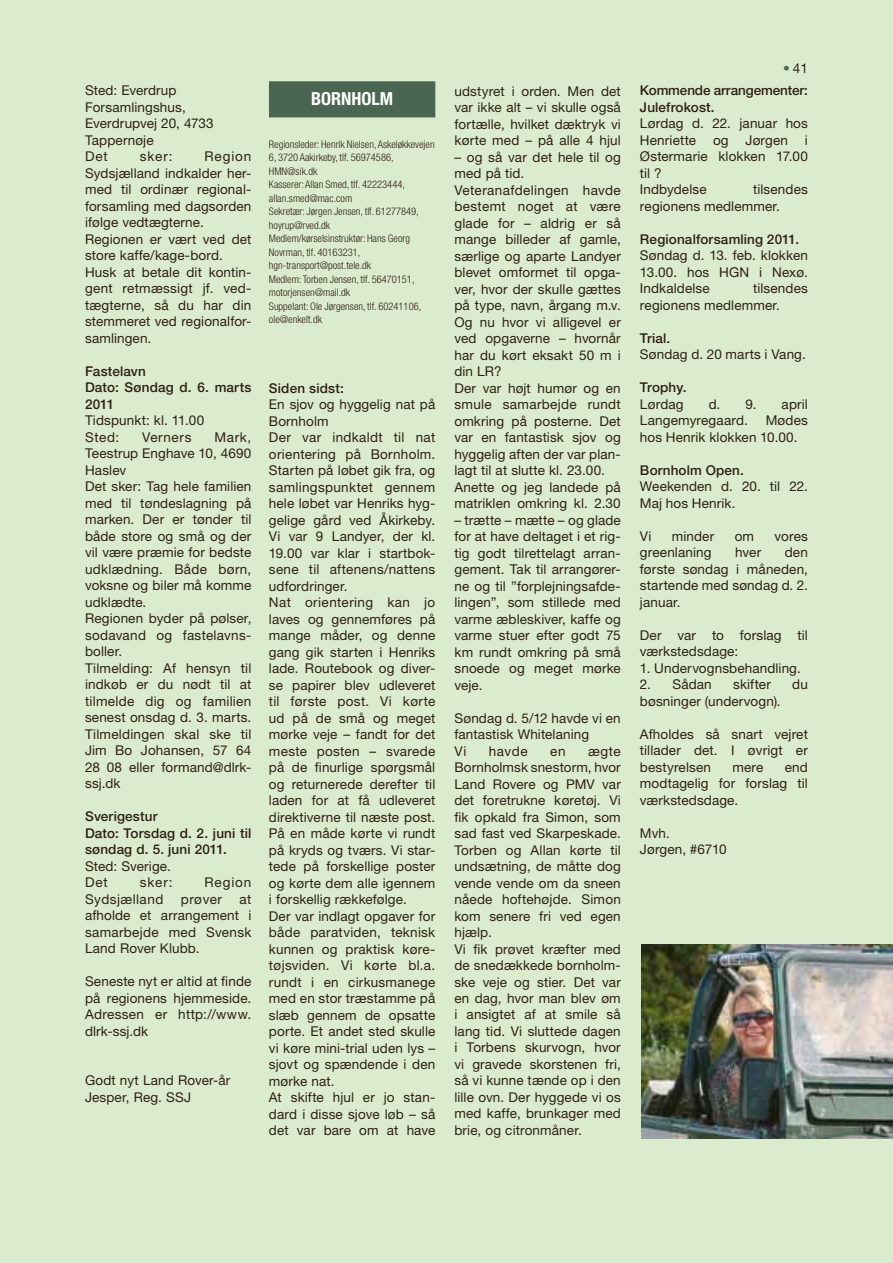
<style>
.page{position:relative;width:893px;height:1263px;background:#dbebcd}
.page>*{position:absolute;margin:0;border:0;box-sizing:border-box;transform-origin:0 0}
.t1{font:700 condensed 18px "Helvetica Neue LT Std";color:#fff}
.t2{font:13.5px/16.5px "Helvetica Neue LT Std";letter-spacing:.01em;color:#2e2014}
.t3{font:500 13.5px/16.5px "Helvetica Neue LT Std";letter-spacing:.01em;color:#2e2014}
.t4{font:13.5px "Helvetica Neue LT Std";letter-spacing:.035em;color:#2e2014}
.t5{font:13.5px "Helvetica Neue LT Std";letter-spacing:.055em;color:#2e2014}
.t6{font:300 condensed 10.5px/13.5px "Helvetica Neue LT Std";color:#2e2014}
.s1{color:#4b6553}
</style>
<div class="page">
<div style="left:269px;top:81px;width:166px;height:36px;background:#4b6553"></div>
<img style="left:642px;top:944px;width:251px;height:194px">
<p class="t2" style="left:85px;top:82px;width:130px">Sted: Everdrup<br>Forsamlingshus,<br>Everdrupvej 20, 4733<br>Tappernøje<br>Det</p>
<p class="t2" style="left:85px;top:148px;width:168px;text-indent:119px">Region<br>Sydsjælland indkalder her&shy;med til ordinær regional&shy;forsamling med dagsorden ifølge vedtægterne.<br>Regionen er vært ved det store kaffe/kage-bord.<br>Husk at betale dit kontin&shy;gent retmæssigt jf. ved&shy;tægterne, så du har din stemmeret ved regionalfor&shy;samlingen.</p>
<p class="t3" style="left:85px;top:362px;width:168px">Fastelavn<br>Dato: Søndag d. 6. marts<br>2011</p>
<p class="t2" style="left:85px;top:412px;width:121px">Tidspunkt: kl. 11.00<br>Sted:</p>
<p class="t2" style="left:140px;top:148px;width:34px">sker:</p>
<p class="t2" style="left:85px;top:428px;width:168px;text-indent:129px">Mark,<br>Teestrup Enghave 10, 4690<br>Haslev<br>Det sker: Tag hele familien med til tøndeslagning på marken. Der er tønder til både store og små og der vil være præmie for bedste udklædning. Både børn, voksne og biler må komme udklædte.<br>Regionen byder på pølser, sodavand og fastelavns&shy;boller.<br>Tilmelding: Af hensyn til indkøb er du nødt til at tilmelde dig og familien senest onsdag d. 3. marts.<br>Tilmeldingen skal ske til<br>Jim Bo Johansen, 57 64<br>28 08 eller formand@dlrk&shy;ssj.dk</p>
<p class="t3" style="left:85px;top:808px;width:168px">Sverigestur<br>Dato: Torsdag d. 2. juni til søndag d. 5. juni 2011.</p>
<p class="t2" style="left:85px;top:857px;width:87px">Sted: Sverige.<br>Det</p>
<p class="t5" style="left:142px;top:429px;width:51px">Verners</p>
<p class="t2" style="left:140px;top:874px;width:34px">sker:</p>
<p class="t2" style="left:204px;top:874px;width:48px">Region</p>
<p class="t4" style="left:85px;top:891px;width:80px">Sydsjælland</p>
<p class="t2" style="left:181px;top:890px;width:43px">prøver</p>
<p class="t2" style="left:85px;top:890px;width:168px;text-align:justify;text-indent:154px">at afholde et arrangement i samarbejde med Svensk Land Rover Klubb.</p>
<p class="t2" style="left:85px;top:973px;width:168px;text-align:justify">Seneste nyt er altid at finde på regionens hjemmeside.<br>Adressen er http://www. dlrk-ssj.dk</p>
<p class="t2" style="left:85px;top:1072px;width:147px">Godt nyt Land Rover-år<br>Jesper, Reg. SSJ</p>
<h1 class="t1" style="left:311px;top:87px;width:84px">BORNHOLM</h1>
<p class="t6" style="left:269px;top:137px;width:167px">Regionsleder: Henrik Nielsen, Askeløkkevejen<br>6, 3720 Aakirkeby, tlf. 56974586,<br>HMN@sik.dk<br>Kasserer: Allan Smed, tlf. 42223444, allan.smed@mac.com<br>Sekretær: Jørgen Jensen, tlf. 61277849, hoyrup@rved.dk<br>Medlem/kørselsinstruktør: Hans Georg<br>Novrman, tlf. 40163231, hgn-transport@post.tele.dk<br>Medlem: Torben Jensen, tlf. 56470151, motorjensen@mail.dk<br>Suppelant: Ole Jørgensen, tlf. 60241106, ole@enkelt.dk</p>
<p class="t3" style="left:269px;top:379px;width:76px">Siden sidst:</p>
<p class="t2" style="left:269px;top:396px;width:168px">En sjov og hyggelig nat på<br>Bornholm<br>Der var indkaldt til nat orientering på Bornholm.<br>Starten på løbet gik fra, og samlingspunktet gennem hele løbet var Henriks hyg&shy;gelige gård ved Åkirkeby.<br>Vi var 9 Landyer, der kl.<br>19.00 var klar i startbok&shy;sene til aftenens/nattens udfordringer.<br>Nat orientering kan jo laves og gennemføres på mange måder, og denne gang gik starten i Henriks lade. Routebook og diver&shy;se papirer blev udleveret til første post. Vi kørte ud på de små og meget mørke veje – fandt for det meste posten – svarede på de finurlige spørgsmål og returnerede derefter til laden for at få udleveret direktiverne til næste post.<br>På en måde kørte vi rundt på kryds og tværs. Vi star&shy;tede på forskellige poster og kørte dem alle igennem i forskellig rækkefølge.<br>Der var indlagt opgaver for både paratviden, teknisk kunnen og praktisk køre&shy;tøjsviden. Vi kørte bl.a. rundt i en cirkusmanege med en stor træstamme på slæb gennem de opsatte porte. Et andet sted skulle vi køre mini-trial uden lys – sjovt og spændende i den mørke nat.<br>At skifte hjul er jo stan&shy;dard i disse sjove løb – så det var bare om at have</p>
<p class="t2" style="left:454px;top:82px;width:168px;text-align:justify">udstyret i orden. Men det var ikke alt – vi skulle også fortælle, hvilket dæktryk vi kørte med – på alle 4 hjul</p>
<p class="t2" style="left:454px;top:148px;width:168px">– og så var det hele til og med på tid.<br>Veteranafdelingen havde bestemt noget at være glade for – aldrig er så mange billeder af gamle, særlige og aparte Landyer blevet omformet til opga&shy;ver, hvor der skulle gættes på type, navn, årgang m.v.<br>Og nu hvor vi alligevel er ved opgaverne – hvornår har du kørt eksakt 50 m i din LR?<br>Der var højt humør og en smule samarbejde rundt omkring på posterne. Det var en fantastisk sjov og hyggelig aften der var plan&shy;lagt til at slutte kl. 23.00.<br>Anette og jeg landede på matriklen omkring kl. 2.30</p>
<p class="t2" style="left:454px;top:511px;width:168px;text-align:justify">– trætte – mætte – og glade for at have deltaget i et rig&shy;tig godt tilrettelagt arran&shy;gement. Tak til arrangører&shy;ne og til ”forplejningsafde&shy;lingen”, som stillede med varme æbleskiver, kaffe og varme stuer efter godt 75 km rundt omkring på små snoede og meget mørke veje.</p>
<p class="t2" style="left:454px;top:709px;width:168px">Søndag d. 5/12 havde vi en fantastisk Whitelaning<br>Vi</p>
<p class="t2" style="left:489px;top:742px;width:40px">havde</p>
<p class="t2" style="left:550px;top:742px;width:17px">en</p>
<p class="t2" style="left:454px;top:742px;width:168px;text-indent:134px">ægte<br>Bornholmsk snestorm, hvor<br>Land Rovere og PMV var det foretrukne køretøj. Vi fik opkald fra Simon, som sad fast ved Skarpeskade.<br>Torben og Allan kørte til undsætning, de måtte dog vende vende om da sneen nåede hoftehøjde. Simon kom senere fri ved egen hjælp.<br>Vi fik prøvet kræfter med de snedækkede bornholm&shy;ske veje og stier. Det var en dag, hvor man blev øm i ansigtet af at smile så lang tid. Vi sluttede dagen i Torbens skurvogn, hvor vi gravede skorstenen fri, så vi kunne tænde op i den lille ovn. Der hyggede vi os med kaffe, brunkager med brie, og citronmåner.</p>
<p class="t2" style="left:783px;top:60px;width:26px"><span class="s1">•</span> 41</p>
<p class="t3" style="left:640px;top:82px;width:169px">Kommende arrangementer:<br>Julefrokost.</p>
<p class="t2" style="left:640px;top:115px;width:169px">Lørdag d. 22. januar hos<br>Henriette</p>
<p class="t2" style="left:640px;top:132px;width:169px;text-indent:165px">i<br>Østermarie klokken 17.00 til ?<br>Indbydelse</p>
<p class="t2" style="left:713px;top:132px;width:17px">og</p>
<p class="t2" style="left:746px;top:132px;width:44px">Jørgen</p>
<p class="t2" style="left:640px;top:181px;width:169px;text-indent:113px">tilsendes regionens medlemmer.</p>
<p class="t3" style="left:640px;top:231px;width:161px">Regionalforsamling 2011.</p>
<p class="t2" style="left:640px;top:247px;width:169px;text-align:justify">Søndag d. 13. feb. klokken 13.00. hos HGN i Nexø.<br>Indkaldelse</p>
<p class="t2" style="left:640px;top:280px;width:169px;text-indent:113px">tilsendes regionens medlemmer.</p>
<p class="t3" style="left:640px;top:330px;width:32px">Trial.</p>
<p class="t2" style="left:640px;top:346px;width:167px">Søndag d. 20 marts i Vang.</p>
<p class="t3" style="left:640px;top:379px;width:48px">Trophy.</p>
<p class="t2" style="left:640px;top:396px;width:45px">Lørdag</p>
<p class="t2" style="left:709px;top:396px;width:49px">d. 9.</p>
<p class="t2" style="left:782px;top:396px;width:28px">april</p>
<p class="t2" style="left:640px;top:412px;width:109px">Langemyregaard.</p>
<p class="t2" style="left:640px;top:412px;width:169px;text-indent:126px">Mødes hos Henrik klokken 10.00.</p>
<p class="t3" style="left:640px;top:462px;width:105px">Bornholm Open.</p>
<p class="t2" style="left:640px;top:478px;width:169px">Weekenden d. 20. til 22.<br>Maj hos Henrik.</p>
<p class="t2" style="left:640px;top:528px;width:13px">Vi</p>
<p class="t2" style="left:672px;top:528px;width:44px">minder</p>
<p class="t2" style="left:735px;top:528px;width:21px">om</p>
<p class="t2" style="left:775px;top:528px;width:35px">vores</p>
<p class="t2" style="left:640px;top:544px;width:73px">greenlaning</p>
<p class="t2" style="left:735px;top:544px;width:27px">hver</p>
<p class="t2" style="left:640px;top:544px;width:169px;text-align:justify;text-indent:145px">den første søndag i måneden, startende med søndag d. 2. januar.</p>
<p class="t2" style="left:640px;top:627px;width:169px">Der var to forslag til værkstedsdage:</p>
<p class="t2" style="left:640px;top:660px;width:162px">1. Undervognsbehandling.</p>
<p class="t2" style="left:640px;top:676px;width:73px">2. Sådan</p>
<p class="t2" style="left:733px;top:676px;width:39px">skifter</p>
<p class="t2" style="left:792px;top:676px;width:17px">du</p>
<p class="t2" style="left:640px;top:693px;width:142px">bøsninger (undervogn).</p>
<p class="t2" style="left:640px;top:725px;width:169px;text-align:justify">Afholdes så snart vejret tillader det. I øvrigt er bestyrelsen</p>
<p class="t2" style="left:640px;top:758px;width:169px;text-align:justify;text-indent:145px">end modtagelig for forslag til værkstedsdage.</p>
<p class="t2" style="left:640px;top:824px;width:88px">Mvh.<br>Jørgen, #6710</p>
<p class="t2" style="left:732px;top:758px;width:32px">mere</p>
</div>
